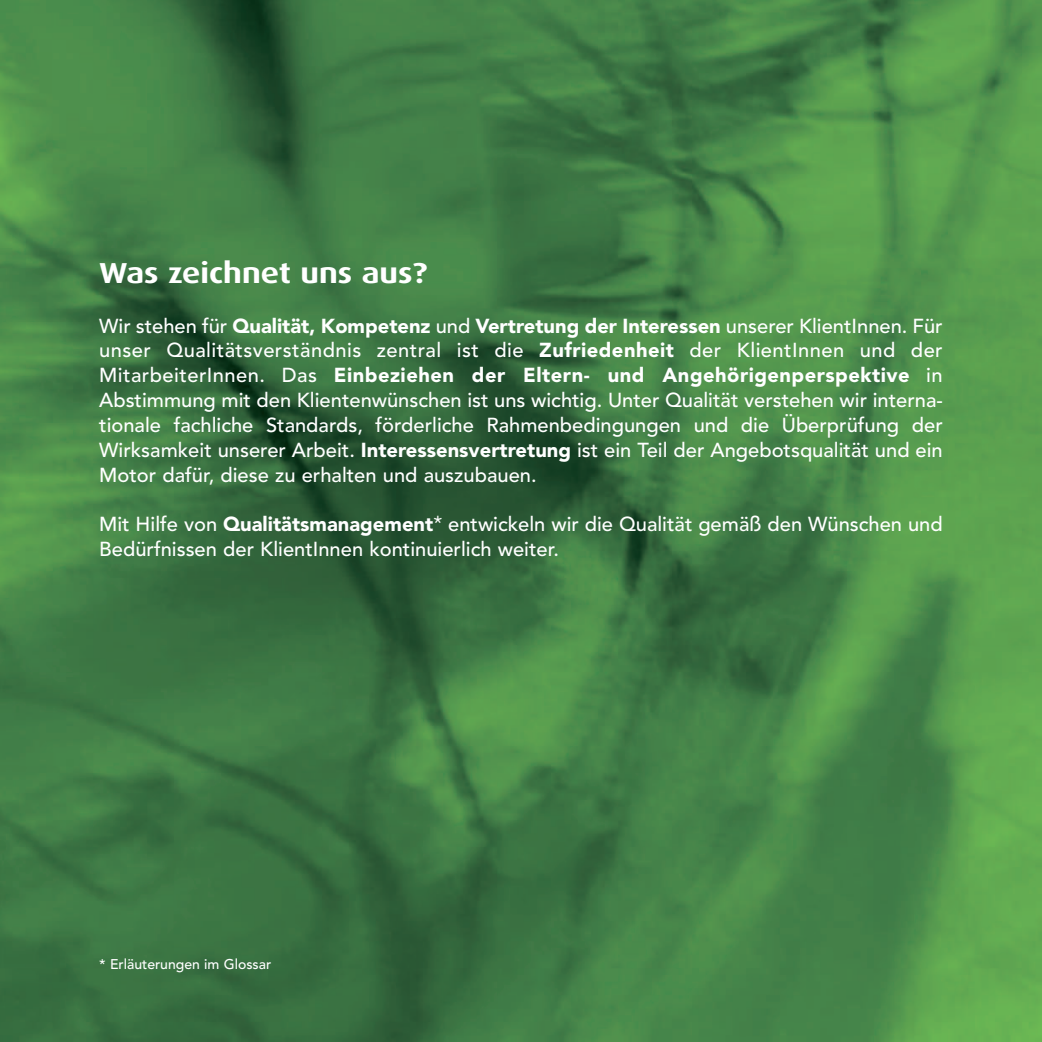
<style>
.page{position:relative;width:1042px;height:1042px;background:#fff}
.page>*{position:absolute;margin:0;border:0;box-sizing:border-box;transform-origin:0 0}
.t1{font:700 28.88px "Dax Wide";color:#fff}
.t2{font:500 20.12px/24.8px "Avenir";color:#fff;text-align:justify}
.t3{font:500 14px "Avenir";color:#fff}
.s1{font-weight:900}
.s2{font-weight:400}
</style>
<div class="page">
<img style="left:0;top:0;width:1042px;height:1042px">
<h1 class="t1" style="left:99px;top:256px;width:329px">Was zeichnet uns aus?</h1>
<p class="t2" style="left:99px;top:315px;width:845px">Wir stehen für <span class="s1">Qualität, Kompetenz</span> und <span class="s1">Vertretung der Interessen</span> unserer KlientInnen. Für unser Qualitätsverständnis zentral ist die <span class="s1">Zufriedenheit</span> der KlientInnen und der MitarbeiterInnen. Das <span class="s1">Einbeziehen der Eltern- und Angehörigenperspektive</span> in Abstimmung mit den Klientenwünschen ist uns wichtig. Unter Qualität verstehen wir interna&shy;tionale fachliche Standards, förderliche Rahmenbedingungen und die Überprüfung der Wirksamkeit unserer Arbeit. <span class="s1">Interessensvertretung</span> ist ein Teil der Angebotsqualität und ein Motor dafür, diese zu erhalten und auszubauen.</p>
<p class="t2" style="left:99px;top:514px;width:845px">Mit Hilfe von <span class="s1">Qualitätsmanagement</span><span class="s2">*</span> entwickeln wir die Qualität gemäß den Wünschen und<br>Bedürfnissen der KlientInnen kontinuierlich weiter.</p>
<p class="t3" style="left:99px;top:958px;width:174px">* Erläuterungen im Glossar</p>
</div>
